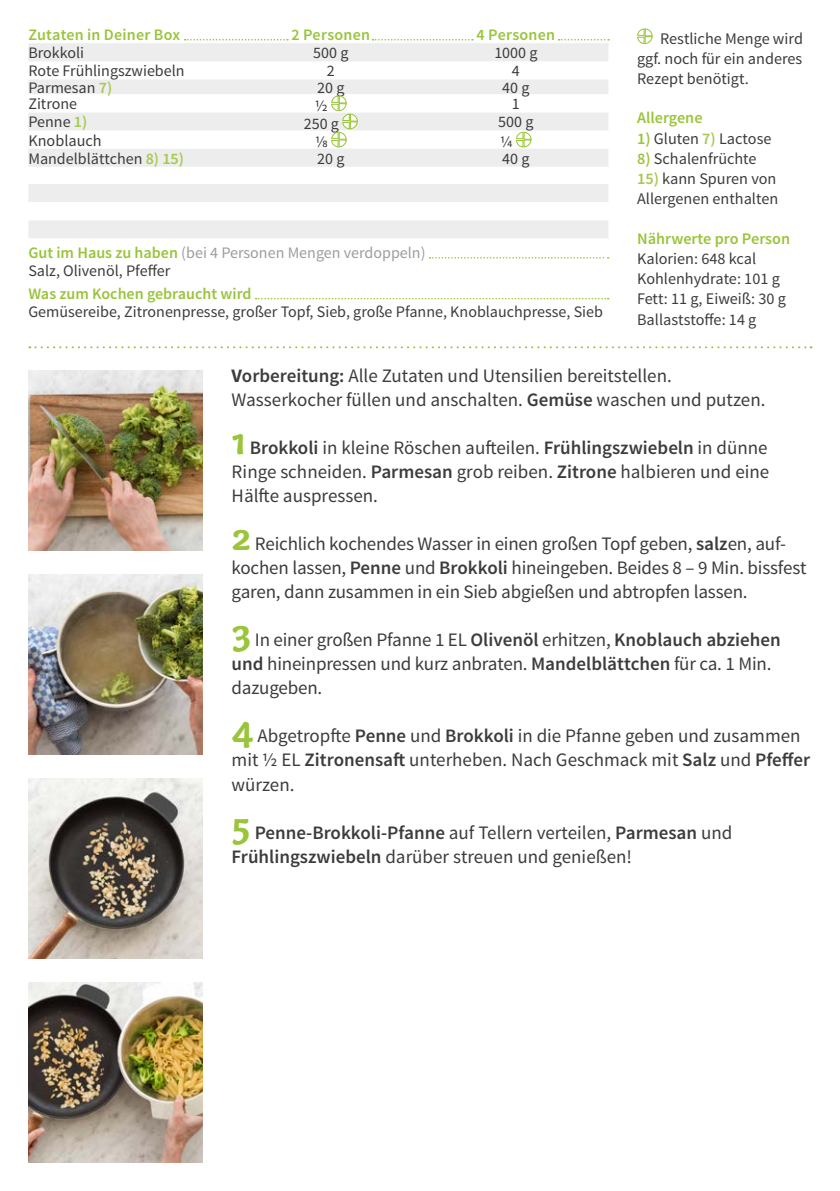
<style>
.page{position:relative;width:840px;height:1191px;background:#fff}
.page>*{position:absolute;margin:0;border:0;box-sizing:border-box;transform-origin:0 0}
.FRONT___BACK_Running{font:19px/24px "Source Sans Pro";letter-spacing:-.01em;color:#3c3c3b}
.BACK_Text_next_to_ta{font:16.2px/19.8px "Source Sans Pro";color:#3c3c3b;text-align:justify}
.BACK_Text_next_to_ta-2{font:600 16.2px "Source Sans Pro";color:#9ac43a}
.BACK_Table_Content_L{font:16px "Source Sans Pro";color:#3c3c3b}
.BACK_Table_Content_C{font:16px "Source Sans Pro";color:#3c3c3b}
.BACK_Table_Content_C-2{font:16px "Source Sans Pro";color:#9d9d9c}
.BACK_Table_Header_CE{font:600 16px "Source Sans Pro";letter-spacing:.015em;color:#9ac43a}
.BACK_Table_Content_L-2{font:600 16px "Source Sans Pro";color:#9ac43a}
.s1{font-weight:600;color:#a6c94f}
.s2{font-weight:600;color:#9ac43a}
.s3{font-weight:700}
.s4{font-weight:600}
.s5{font-family:"Capucine Basic";font-weight:700;font-size:40px;color:#9ac43a}
</style>
<div class="page">
<div style="left:555px;top:37px;width:63px;height:14px;background:#000;opacity:.2"></div>
<svg style="left:558px;top:39px;width:50px;height:1px"></svg>
<div style="left:182px;top:37px;width:115px;height:14px;background:#000;opacity:.2"></div>
<svg style="left:184px;top:39px;width:104px;height:1px"></svg>
<div style="left:369px;top:37px;width:113px;height:14px;background:#000;opacity:.2"></div>
<svg style="left:372px;top:39px;width:101px;height:1px"></svg>
<img style="left:28px;top:982px;width:175px;height:180px">
<img style="left:28px;top:778px;width:175px;height:180px">
<img style="left:28px;top:370px;width:175px;height:180px">
<img style="left:28px;top:574px;width:175px;height:180px">
<svg style="left:29px;top:346px;width:782px;height:2px"></svg>
<svg style="left:637px;top:28px;width:16px;height:17px"></svg>
<svg style="left:28px;top:43px;width:580px;height:51px;fill:#ededed"></svg>
<svg style="left:28px;top:113px;width:580px;height:125px;fill:#ededed"></svg>
<svg style="left:330px;top:95px;width:28px;height:53px"></svg>
<svg style="left:515px;top:131px;width:17px;height:17px"></svg>
<svg style="left:254px;top:257px;width:354px;height:43px"></svg>
<p class="BACK_Table_Header_CE" style="left:28px;top:25px;width:153px">Zutaten in Deiner Box</p>
<p class="BACK_Table_Header_CE" style="left:291px;top:25px;width:80px">2 Personen</p>
<p class="BACK_Table_Header_CE" style="left:476px;top:25px;width:80px">4 Personen</p>
<p class="BACK_Table_Content_L" style="left:28px;top:43px;width:57px">Brokkoli</p>
<p class="BACK_Table_Content_C" style="left:313px;top:43px;width:37px">500 g</p>
<p class="BACK_Table_Content_C" style="left:494px;top:43px;width:45px">1000 g</p>
<p class="BACK_Table_Content_L" style="left:28px;top:61px;width:158px">Rote Frühlingszwiebeln</p>
<p class="BACK_Table_Content_C" style="left:327px;top:61px;width:9px">2</p>
<p class="BACK_Table_Content_C" style="left:511px;top:61px;width:9px">4</p>
<p class="BACK_Table_Content_L" style="left:28px;top:78px;width:85px">Parmesan <span class="s1">7)</span></p>
<p class="BACK_Table_Content_C" style="left:317px;top:78px;width:29px">20 g</p>
<p class="BACK_Table_Content_C" style="left:502px;top:78px;width:29px">40 g</p>
<p class="BACK_Table_Content_L" style="left:28px;top:94px;width:50px">Zitrone</p>
<p class="BACK_Table_Content_C" style="left:315px;top:96px;width:14px">½</p>
<p class="BACK_Table_Content_C" style="left:511px;top:94px;width:9px">1</p>
<p class="BACK_Table_Content_L" style="left:28px;top:112px;width:60px">Penne <span class="s1">1)</span></p>
<p class="BACK_Table_Content_C" style="left:304px;top:114px;width:37px">250 g</p>
<p class="BACK_Table_Content_C" style="left:498px;top:112px;width:37px">500 g</p>
<p class="BACK_Text_next_to_ta" style="left:28px;top:131px;width:75px">Knoblauch</p>
<p class="BACK_Table_Content_C" style="left:315px;top:132px;width:14px">⅛</p>
<p class="BACK_Table_Content_C" style="left:500px;top:132px;width:14px">¼</p>
<p class="BACK_Table_Content_L" style="left:28px;top:148px;width:157px">Mandelblättchen <span class="s1">8) 15)</span></p>
<p class="BACK_Table_Content_C" style="left:317px;top:148px;width:29px">20 g</p>
<p class="BACK_Table_Content_C" style="left:502px;top:148px;width:29px">40 g</p>
<p class="BACK_Table_Content_C-2" style="left:28px;top:243px;width:398px"><span class="s2">Gut im Haus zu haben</span> (bei 4 Personen Mengen verdoppeln)</p>
<p class="BACK_Table_Content_C" style="left:28px;top:261px;width:143px">Salz, Olivenöl, Pfeffer</p>
<p class="BACK_Table_Content_L-2" style="left:28px;top:284px;width:224px">Was zum Kochen gebraucht wird</p>
<p class="BACK_Table_Content_L" style="left:28px;top:302px;width:576px">Gemüsereibe, Zitronenpresse, großer Topf, Sieb, große Pfanne, Knoblauchpresse, Sieb</p>
<p class="BACK_Text_next_to_ta" style="left:636px;top:29px;width:167px;text-indent:23px">Restliche Menge wird ggf. noch für ein anderes Rezept benötigt.</p>
<p class="BACK_Text_next_to_ta-2" style="left:636px;top:108px;width:67px">Allergene</p>
<p class="BACK_Text_next_to_ta" style="left:636px;top:129px;width:136px"><span class="s2">1)</span> Gluten <span class="s1">7)</span> Lactose</p>
<p class="BACK_Text_next_to_ta" style="left:636px;top:149px;width:121px"><span class="s2">8)</span> Schalenfrüchte</p>
<p class="BACK_Text_next_to_ta" style="left:636px;top:169px;width:143px"><span class="s1">15)</span> kann Spuren von<br>Allergenen enthalten</p>
<p class="BACK_Text_next_to_ta-2" style="left:636px;top:228px;width:154px">Nährwerte pro Person</p>
<p class="BACK_Text_next_to_ta" style="left:636px;top:249px;width:120px">Kalorien: 648 kcal</p>
<p class="BACK_Text_next_to_ta" style="left:636px;top:269px;width:144px">Kohlenhydrate: 101 g</p>
<p class="BACK_Text_next_to_ta" style="left:636px;top:289px;width:150px">Fett: 11 g, Eiweiß: 30 g</p>
<p class="BACK_Text_next_to_ta" style="left:636px;top:309px;width:121px">Ballaststoffe: 14 g</p>
<p class="FRONT___BACK_Running" style="left:231px;top:364px;width:535px"><span class="s3">V</span><span class="s4">orbereitung:</span> Alle Zutaten und Utensilien bereitstellen.<br>Wasserkocher füllen und anschalten. <span class="s4">Gemüse</span> waschen und putzen.</p>
<p class="FRONT___BACK_Running" style="left:231px;top:436px;width:539px;text-align:justify"><span class="s5">1</span> <span class="s4">Brokkoli</span> in kleine Röschen aufteilen. <span class="s4">Frühlingszwiebeln</span> in dünne Ringe schneiden. <span class="s4">Parmesan</span> grob reiben. <span class="s4">Zitrone</span> halbieren und eine Hälfte auspressen.</p>
<p class="FRONT___BACK_Running" style="left:231px;top:532px;width:576px"><span class="s5">2</span> Reichlich kochendes Wasser in einen großen Topf geben, <span class="s4">salz</span>en, auf&shy;kochen lassen, <span class="s4">Penne</span> und <span class="s4">Brokkoli</span> hineingeben. Beides 8 – 9 Min. bissfest garen, dann zusammen in ein Sieb abgießen und abtropfen lassen.</p>
<p class="FRONT___BACK_Running" style="left:231px;top:628px;width:550px"><span class="s5">3</span> In einer großen Pfanne 1 EL <span class="s4">Olivenöl</span> erhitzen, <span class="s4">Knoblauch abziehen und</span> hineinpressen und kurz anbraten. <span class="s4">Mandelblättchen</span> für ca. 1 Min. dazugeben.</p>
<p class="FRONT___BACK_Running" style="left:231px;top:724px;width:579px"><span class="s5">4</span> Abgetropfte <span class="s4">Penne</span> und <span class="s4">Brokkoli</span> in die Pfanne geben und zusammen mit ½ EL <span class="s4">Zitronensaft</span> unterheben. Nach Geschmack mit <span class="s4">Salz</span> und <span class="s4">Pfeffer </span>würzen.</p>
<p class="FRONT___BACK_Running" style="left:231px;top:820px;width:502px"><span class="s5">5</span> <span class="s4">Penne-Brokkoli-Pfanne</span> auf Tellern verteilen, <span class="s4">Parmesan</span> und<br><span class="s4">Frühlingszwiebeln</span> darüber streuen und genießen!</p>
</div>
